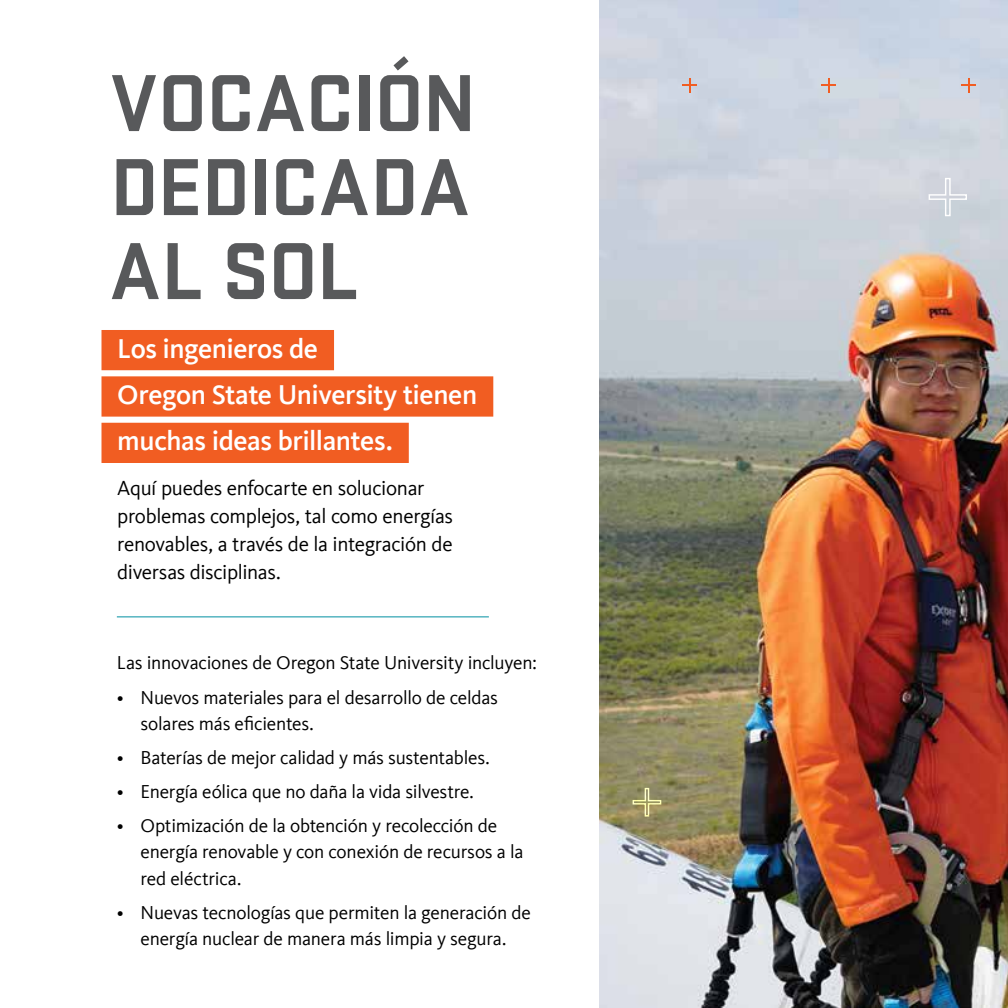
<style>
.page{position:relative;width:1008px;height:1008px;background:#fff}
.page>*{position:absolute;margin:0;border:0;box-sizing:border-box;transform-origin:0 0}
.t1{font:700 84px/84px "Stratum 2";letter-spacing:-.01em;color:#58595b;text-align:justify}
.t2{font:500 28px/46.4px "Kievit Offc";letter-spacing:-.015em;color:#fff}
.t3{font:21px/28px "Kievit Offc";letter-spacing:-.015em;color:#000}
.t4{font:19.25px/26.2px "Kievit Offc";letter-spacing:-.01em;color:#000}
</style>
<div class="page">
<img style="left:599px;top:0;width:409px;height:1008px">
<img style="left:632px;top:6px;width:376px;height:1002px">
<div style="left:102px;top:330px;width:232px;height:40px;background:#f15d22"></div>
<div style="left:102px;top:376px;width:391px;height:41px;background:#f15d22"></div>
<div style="left:102px;top:423px;width:307px;height:40px;background:#f15d22"></div>
<hr style="left:117px;top:616px;width:372px;height:1px;background:#0090a1">
<h1 class="t1" style="left:110px;top:57px;width:367px">VOCACIÓN DEDICADA AL SOL</h1>
<h2 class="t2" style="left:117px;top:325px;width:362px">Los ingenieros de<br>Oregon State University tienen muchas ideas brillantes.</h2>
<p class="t3" style="left:117px;top:474px;width:337px">Aquí puedes enfocarte en solucionar problemas complejos, tal como energías renovables, a través de la integración de diversas disciplinas.</p>
<p class="t4" style="left:117px;top:650px;width:421px">Las innovaciones de Oregon State University incluyen:</p>
<p class="t4" style="left:140px;top:684px;width:359px;text-indent:-24px">• Nuevos materiales para el desarrollo de celdas solares más eficientes.</p>
<p class="t4" style="left:117px;top:745px;width:374px">• Baterías de mejor calidad y más sustentables.</p>
<p class="t4" style="left:117px;top:779px;width:358px">• Energía eólica que no daña la vida silvestre.</p>
<p class="t4" style="left:140px;top:813px;width:385px;text-indent:-24px">• Optimización de la obtención y recolección de energía renovable y con conexión de recursos a la red eléctrica.</p>
<p class="t4" style="left:117px;top:900px;width:416px;text-align:center">• Nuevas tecnologías que permiten la generación de energía nuclear de manera más limpia y segura.</p>
</div>
